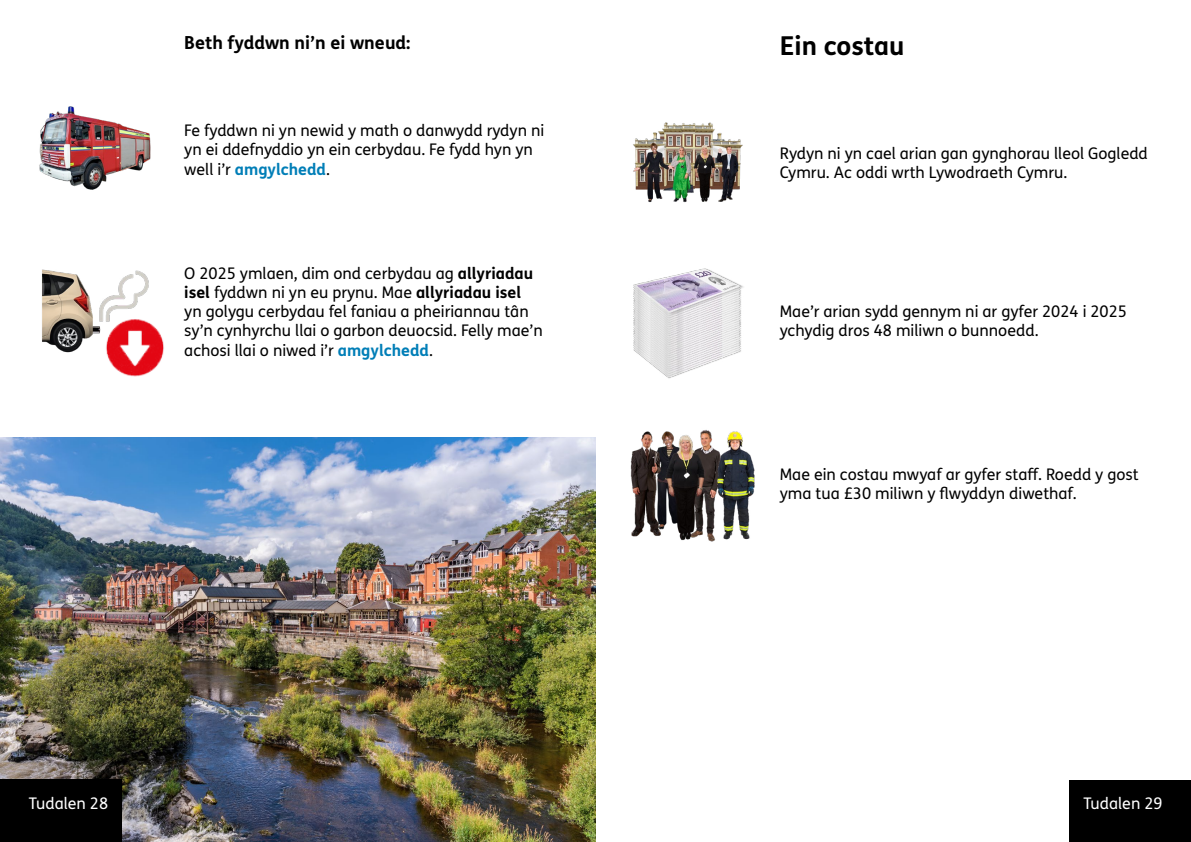
<style>
.page{position:relative;width:1191px;height:842px;background:#fff}
.page>*{position:absolute;margin:0;border:0;box-sizing:border-box;transform-origin:0 0}
.t1{font:700 26px "FS Me Pro";color:#000}
.t2{font:700 18px "FS Me Pro";color:#000}
.t3{font:16px/19.2px "FS Me Pro";color:#000}
.t4{font:16px "FS Me Pro";color:#fff}
.s1{font-weight:700;color:#007eb7}
.s2{font-weight:700}
</style>
<div class="page">
<div style="left:1069px;top:780px;width:122px;height:62px;background:#000"></div>
<img style="left:39px;top:106px;width:112px;height:84px">
<img style="left:0;top:437px;width:595px;height:405px">
<img style="left:633px;top:122px;width:110px;height:81px">
<img style="left:633px;top:268px;width:110px;height:111px">
<img style="left:42px;top:269px;width:107px;height:84px">
<img style="left:98px;top:306px;width:66px;height:71px">
<img style="left:630px;top:431px;width:49px;height:106px">
<img style="left:679px;top:430px;width:76px;height:112px">
<div style="left:0;top:780px;width:122px;height:62px;background:#000"></div>
<p class="t2" style="left:184px;top:29px;width:228px">Beth fyddwn ni’n ei wneud:</p>
<p class="t3" style="left:184px;top:121px;width:361px">Fe fyddwn ni yn newid y math o danwydd rydyn ni yn ei ddefnyddio yn ein cerbydau. Fe fydd hyn yn well i’r <span class="s1">amgylchedd</span>.</p>
<p class="t3" style="left:184px;top:263px;width:360px">O 2025 ymlaen, dim ond cerbydau ag <span class="s2">allyriadau isel</span> fyddwn ni yn eu prynu. Mae <span class="s2">allyriadau isel<br></span>yn golygu cerbydau fel faniau a pheiriannau tân sy’n cynhyrchu llai o garbon deuocsid. Felly mae’n achosi llai o niwed i’r <span class="s1">amgylchedd</span>.</p>
<p class="t4" style="left:29px;top:792px;width:81px">Tudalen 28</p>
<h1 class="t1" style="left:780px;top:26px;width:126px">Ein costau</h1>
<p class="t3" style="left:780px;top:144px;width:369px">Rydyn ni yn cael arian gan gynghorau lleol Gogledd<br>Cymru. Ac oddi wrth Lywodraeth Cymru.</p>
<p class="t3" style="left:780px;top:301px;width:349px">Mae’r arian sydd gennym ni ar gyfer 2024 i 2025 ychydig dros 48 miliwn o bunnoedd.</p>
<p class="t3" style="left:780px;top:464px;width:360px">Mae ein costau mwyaf ar gyfer staff. Roedd y gost yma tua £30 miliwn y flwyddyn diwethaf.</p>
<p class="t4" style="left:1083px;top:792px;width:81px">Tudalen 29</p>
</div>
